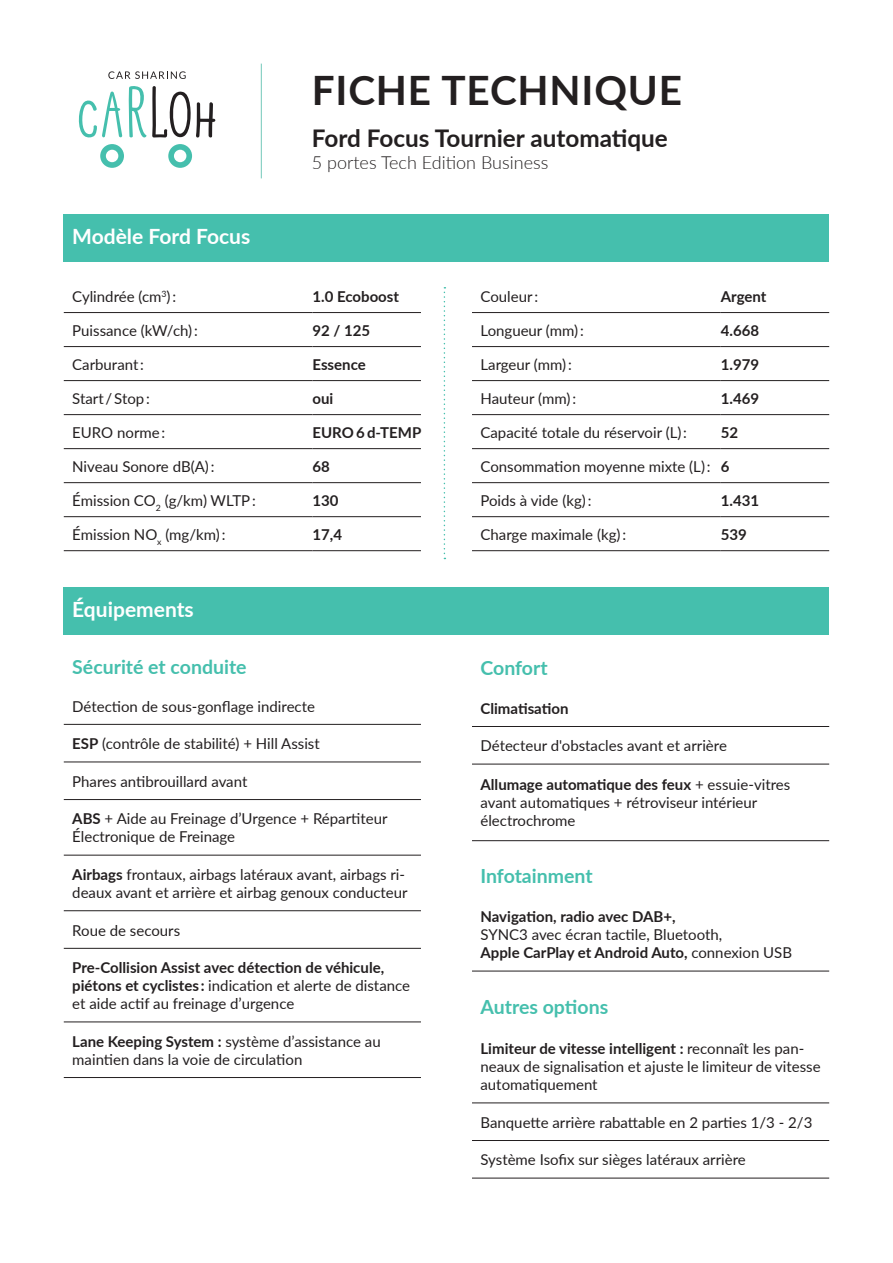
<style>
.page{position:relative;width:893px;height:1263px;background:#fff}
.page>*{position:absolute;margin:0;border:0;box-sizing:border-box;transform-origin:0 0}
.t1{font:700 40.5px "Lato";letter-spacing:.02em;color:#231f20}
.t2{font:700 24.3px "Lato";color:#231f20}
.t3{font:700 21px "Lato";color:#fff}
.t4{font:700 19.5px "Lato";color:#45bfad}
.t5{font:300 18px "Lato";color:#231f20}
.t6{font:15px/18px "Lato";color:#231f20}
.t7{font:700 15px/18px "Lato";color:#231f20}
.s1{font-weight:700}
.s2{font-weight:400}
</style>
<div class="page">
<hr style="left:261px;top:64px;width:1px;height:114px;background:#75c9bb">
<svg style="left:108px;top:71px;width:78px;height:8px"></svg>
<svg style="left:78px;top:86px;width:138px;height:82px"></svg>
<svg style="left:64px;top:313px;width:357px;height:239px"></svg>
<hr style="left:64px;top:312px;width:249px;height:1px;background:#231f20">
<hr style="left:313px;top:312px;width:108px;height:1px;background:#231f20">
<hr style="left:64px;top:346px;width:249px;height:1px;background:#231f20">
<hr style="left:313px;top:346px;width:108px;height:1px;background:#231f20">
<hr style="left:64px;top:380px;width:249px;height:1px;background:#231f20">
<hr style="left:313px;top:380px;width:108px;height:1px;background:#231f20">
<hr style="left:64px;top:414px;width:249px;height:1px;background:#231f20">
<hr style="left:313px;top:414px;width:108px;height:1px;background:#231f20">
<hr style="left:64px;top:448px;width:249px;height:1px;background:#231f20">
<hr style="left:313px;top:448px;width:108px;height:1px;background:#231f20">
<hr style="left:64px;top:482px;width:249px;height:1px;background:#231f20">
<hr style="left:313px;top:482px;width:108px;height:1px;background:#231f20">
<hr style="left:64px;top:516px;width:249px;height:1px;background:#231f20">
<hr style="left:313px;top:516px;width:108px;height:1px;background:#231f20">
<hr style="left:64px;top:550px;width:249px;height:1px;background:#231f20">
<hr style="left:313px;top:550px;width:108px;height:1px;background:#231f20">
<svg style="left:472px;top:313px;width:357px;height:205px"></svg>
<hr style="left:472px;top:312px;width:249px;height:1px;background:#231f20">
<hr style="left:721px;top:312px;width:108px;height:1px;background:#231f20">
<hr style="left:472px;top:346px;width:249px;height:1px;background:#231f20">
<hr style="left:721px;top:346px;width:108px;height:1px;background:#231f20">
<hr style="left:472px;top:380px;width:249px;height:1px;background:#231f20">
<hr style="left:721px;top:380px;width:108px;height:1px;background:#231f20">
<hr style="left:472px;top:414px;width:249px;height:1px;background:#231f20">
<hr style="left:721px;top:414px;width:108px;height:1px;background:#231f20">
<hr style="left:472px;top:448px;width:249px;height:1px;background:#231f20">
<hr style="left:721px;top:448px;width:108px;height:1px;background:#231f20">
<hr style="left:472px;top:482px;width:249px;height:1px;background:#231f20">
<hr style="left:721px;top:482px;width:108px;height:1px;background:#231f20">
<hr style="left:472px;top:516px;width:249px;height:1px;background:#231f20">
<hr style="left:721px;top:516px;width:108px;height:1px;background:#231f20">
<hr style="left:472px;top:550px;width:249px;height:1px;background:#231f20">
<hr style="left:721px;top:550px;width:108px;height:1px;background:#231f20">
<div style="left:64px;top:214px;width:765px;height:47px;background:#45bfad"></div>
<div style="left:64px;top:587px;width:765px;height:47px;background:#45bfad"></div>
<svg style="left:444px;top:287px;width:1px;height:272px"></svg>
<hr style="left:64px;top:724px;width:357px;height:1px;background:#231f20">
<hr style="left:64px;top:762px;width:357px;height:1px;background:#231f20">
<hr style="left:64px;top:799px;width:357px;height:1px;background:#231f20">
<hr style="left:64px;top:855px;width:357px;height:1px;background:#231f20">
<hr style="left:64px;top:910px;width:357px;height:1px;background:#231f20">
<hr style="left:64px;top:948px;width:357px;height:1px;background:#231f20">
<hr style="left:64px;top:1022px;width:357px;height:1px;background:#231f20">
<hr style="left:64px;top:1077px;width:357px;height:1px;background:#231f20">
<hr style="left:472px;top:726px;width:357px;height:1px;background:#231f20">
<hr style="left:472px;top:764px;width:357px;height:1px;background:#231f20">
<hr style="left:472px;top:1103px;width:357px;height:1px;background:#231f20">
<hr style="left:472px;top:1140px;width:357px;height:1px;background:#231f20">
<hr style="left:472px;top:840px;width:357px;height:1px;background:#231f20">
<hr style="left:472px;top:1178px;width:357px;height:1px;background:#231f20">
<hr style="left:472px;top:971px;width:357px;height:1px;background:#231f20">
<h3 class="t3" style="left:72px;top:221px;width:180px">Modèle Ford Focus</h3>
<h1 class="t1" style="left:312px;top:60px;width:372px">FICHE TECHNIQUE</h1>
<h2 class="t2" style="left:312px;top:120px;width:358px">Ford Focus Tournier automatique</h2>
<p class="t5" style="left:312px;top:150px;width:238px">5 portes Tech Edition Business</p>
<p class="t6" style="left:72px;top:286px;width:105px">Cylindrée (cm<sup>3</sup>) :</p>
<p class="t7" style="left:313px;top:286px;width:88px">1.0 Ecoboost</p>
<p class="t6" style="left:72px;top:320px;width:127px">Puissance (kW/ch) :</p>
<p class="t7" style="left:313px;top:320px;width:59px">92 / 125</p>
<p class="t6" style="left:72px;top:355px;width:73px">Carburant :</p>
<p class="t7" style="left:313px;top:354px;width:55px">Essence</p>
<p class="t6" style="left:72px;top:389px;width:79px">Start / Stop :</p>
<p class="t7" style="left:313px;top:388px;width:22px">oui</p>
<p class="t6" style="left:72px;top:423px;width:95px">EURO norme :</p>
<p class="t7" style="left:313px;top:423px;width:110px">EURO 6 d-TEMP</p>
<p class="t6" style="left:72px;top:457px;width:144px">Niveau Sonore dB(A) :</p>
<p class="t7" style="left:313px;top:457px;width:19px">68</p>
<p class="t6" style="left:72px;top:491px;width:185px">Émission CO<sub>2</sub> (g/km) WLTP :</p>
<p class="t7" style="left:313px;top:491px;width:28px">130</p>
<p class="t6" style="left:72px;top:525px;width:155px">Émission NO<sub>x</sub> (mg/km) :</p>
<p class="t7" style="left:313px;top:525px;width:31px">17,4</p>
<h3 class="t3" style="left:72px;top:593px;width:123px">Équipements</h3>
<h3 class="t4" style="left:72px;top:653px;width:176px">Sécurité et conduite</h3>
<p class="t6" style="left:72px;top:696px;width:244px">Détection de sous-gonflage indirecte</p>
<p class="t6" style="left:72px;top:734px;width:249px"><span class="s1">ESP</span> (contrôle de stabilité) + Hill Assist</p>
<p class="t6" style="left:72px;top:772px;width:177px">Phares antibrouillard avant</p>
<p class="t6" style="left:72px;top:809px;width:317px"><span class="s1">ABS</span> + Aide au Freinage d’Urgence + Répartiteur<br>Électronique de Freinage</p>
<p class="t6" style="left:72px;top:865px;width:337px"><span class="s1">Airbags</span> frontaux, airbags latéraux avant, airbags ri&shy;deaux avant et arrière et airbag genoux conducteur</p>
<p class="t6" style="left:72px;top:920px;width:109px">Roue de secours</p>
<p class="t7" style="left:72px;top:958px;width:339px">Pre-Collision Assist avec détection de véhicule, piétons et cyclistes : <span class="s2">indication et alerte de distance et aide actif au freinage d’urgence</span></p>
<p class="t6" style="left:72px;top:1032px;width:310px"><span class="s1">Lane Keeping System :</span> système d’assistance au maintien dans la voie de circulation</p>
<p class="t6" style="left:480px;top:286px;width:59px">Couleur :</p>
<p class="t7" style="left:721px;top:286px;width:47px">Argent</p>
<p class="t6" style="left:480px;top:320px;width:105px">Longueur (mm) :</p>
<p class="t7" style="left:721px;top:320px;width:40px">4.668</p>
<p class="t6" style="left:480px;top:355px;width:93px">Largeur (mm) :</p>
<p class="t7" style="left:721px;top:354px;width:40px">1.979</p>
<p class="t6" style="left:480px;top:389px;width:97px">Hauteur (mm) :</p>
<p class="t7" style="left:721px;top:388px;width:40px">1.469</p>
<p class="t6" style="left:480px;top:423px;width:208px">Capacité totale du réservoir (L) :</p>
<p class="t7" style="left:721px;top:423px;width:19px">52</p>
<p class="t6" style="left:480px;top:457px;width:250px">Consommation moyenne mixte (L) : <span class="s1">6</span></p>
<p class="t6" style="left:480px;top:491px;width:112px">Poids à vide (kg) :</p>
<p class="t7" style="left:721px;top:491px;width:40px">1.431</p>
<p class="t6" style="left:480px;top:525px;width:147px">Charge maximale (kg) :</p>
<p class="t7" style="left:721px;top:525px;width:28px">539</p>
<h3 class="t4" style="left:480px;top:653px;width:69px">Confort</h3>
<p class="t7" style="left:480px;top:699px;width:89px">Climatisation</p>
<p class="t6" style="left:480px;top:736px;width:248px">Détecteur d'obstacles avant et arrière</p>
<p class="t6" style="left:480px;top:775px;width:311px"><span class="s1">Allumage automatique des feux</span> + essuie-vitres avant automatiques + rétroviseur intérieur électrochrome</p>
<h3 class="t4" style="left:480px;top:861px;width:114px">Infotainment</h3>
<p class="t7" style="left:480px;top:907px;width:197px">Navigation, radio avec DAB+,</p>
<p class="t6" style="left:480px;top:925px;width:313px">SYNC3 avec écran tactile, Bluetooth,<br><span class="s1">Apple CarPlay et Android Auto,</span> connexion USB</p>
<h3 class="t4" style="left:480px;top:993px;width:129px">Autres options</h3>
<p class="t6" style="left:480px;top:1039px;width:342px"><span class="s1">Limiteur de vitesse intelligent :</span> reconnaît les pan&shy;neaux de signalisation et ajuste le limiteur de vitesse automatiquement</p>
<p class="t6" style="left:480px;top:1113px;width:333px">Banquette arrière rabattable en 2 parties 1/3 - 2/3</p>
<p class="t6" style="left:480px;top:1150px;width:267px">Système Isofix sur sièges latéraux arrière</p>
</div>
